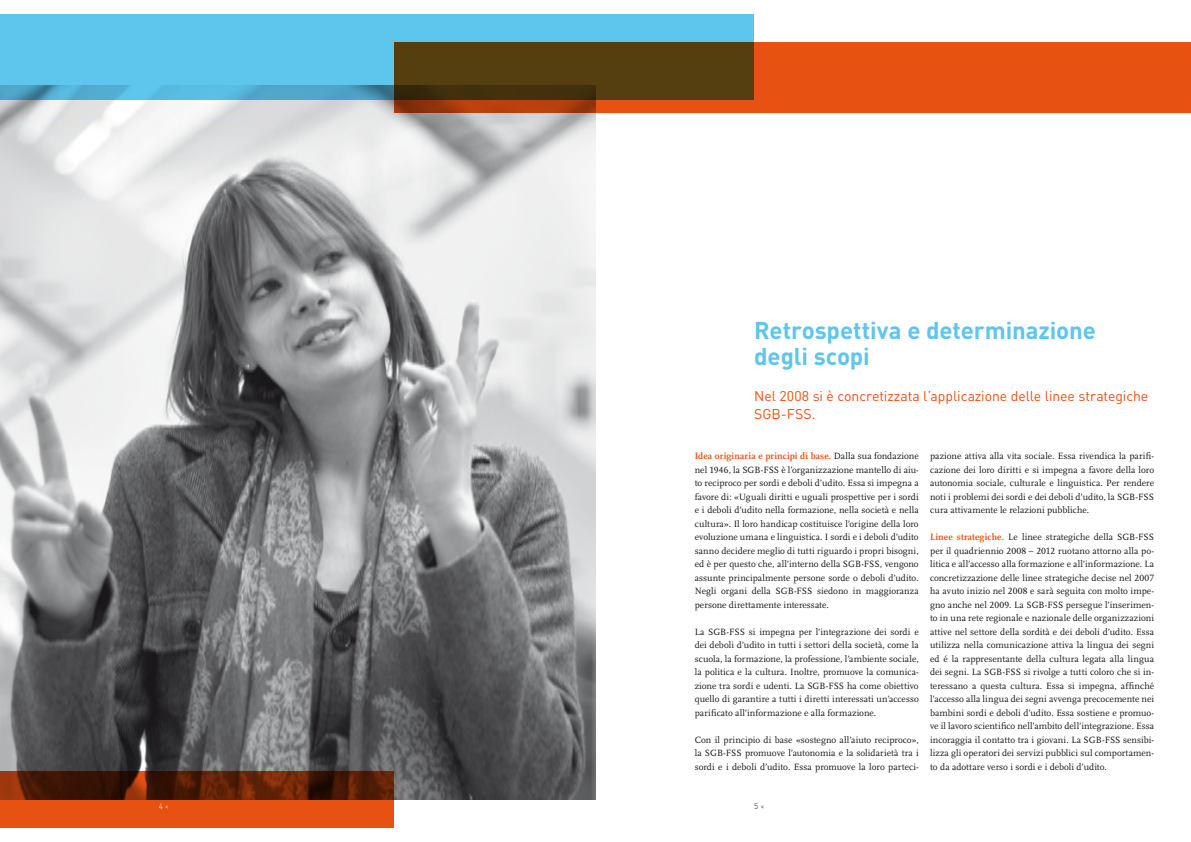
<style>
.page{position:relative;width:1191px;height:842px;background:#fff}
.page>*{position:absolute;margin:0;border:0;box-sizing:border-box;transform-origin:0 0}
.t1{font:700 24px/26px "DIN";letter-spacing:-.005em;color:#5ec5ed}
.t2{font:14px/18px "DIN";letter-spacing:-.005em;color:#e75112}
.t3{font:9.5px/13.5px "Scala LF";color:#1a171b;text-align:justify}
.t4{font:300 8px "DIN";color:#1a171b}
.t5{font:300 8px "DIN";color:#fff}
.s1{font-weight:700;color:#e75112}
</style>
<div class="page">
<img style="left:0;top:99px;width:595px;height:700px">
<div style="left:0;top:14px;width:754px;height:85px;background:#5ec5ed"></div>
<svg style="left:0;top:771px;width:394px;height:57px;background:#9c360c"></svg>
<svg style="left:394px;top:43px;width:797px;height:70px;background:#ad4810"></svg>
<svg style="left:159px;top:804px;width:4px;height:5px"></svg>
<p class="t5" style="left:165px;top:802px;width:6px">&lt;</p>
<h1 class="t1" style="left:754px;top:316px;width:343px">Retrospettiva e determinazione degli scopi</h1>
<h2 class="t2" style="left:754px;top:387px;width:395px">Nel 2008 si è concretizzata l’applicazione delle linee strategiche<br>SGB-FSS.</h2>
<p class="t3" style="left:930px;top:450px;width:225px">pazione attiva alla vita sociale. Essa rivendica la parifi&shy;cazione dei loro diritti e si impegna a favore della loro autonomia sociale, culturale e linguistica. Per rendere noti i problemi dei sordi e dei deboli d’udito, la SGB-FSS cura attivamente le relazioni pubbliche.</p>
<p class="t3" style="left:930px;top:531px;width:225px"><span class="s1">Linee strategiche.</span> Le linee strategiche della SGB-FSS per il quadriennio 2008 – 2012 ruotano attorno alla po&shy;litica e all’accesso alla formazione e all’informazione. La concretizzazione delle linee strategiche decise nel 2007 ha avuto inizio nel 2008 e sarà seguita con molto impe&shy;gno anche nel 2009. La SGB-FSS persegue l’inserimen&shy;to in una rete regionale e nazionale delle organizzazioni attive nel settore della sordità e dei deboli d’udito. Essa utilizza nella comunicazione attiva la lingua dei segni ed é la rappresentante della cultura legata alla lingua dei segni. La SGB-FSS si rivolge a tutti coloro che si in&shy;teressano a questa cultura. Essa si impegna, affinché l’accesso alla lingua dei segni avvenga precocemente nei bambini sordi e deboli d’udito. Essa sostiene e promuo&shy;ve il lavoro scientifico nell’ambito dell’integrazione. Essa incoraggia il contatto tra i giovani. La SGB-FSS sensibi&shy;lizza gli operatori dei servizi pubblici sul comportamen&shy;to da adottare verso i sordi e i deboli d’udito.</p>
<p class="t3" style="left:694px;top:450px;width:225px"><span class="s1">Idea originaria e principi di base.</span> Dalla sua fondazione nel 1946, la SGB-FSS è l’organizzazione mantello di aiu&shy;to reciproco per sordi e deboli d’udito. Essa si impegna a favore di: «Uguali diritti e uguali prospettive per i sordi e i deboli d’udito nella formazione, nella società e nella cultura». Il loro handicap costituisce l’origine della loro evoluzione umana e linguistica. I sordi e i deboli d’udito sanno decidere meglio di tutti riguardo i propri bisogni, ed è per questo che, all’interno della SGB-FSS, vengono assunte principalmente persone sorde o deboli d’udito.<br>Negli organi della SGB-FSS siedono in maggioranza persone direttamente interessate.</p>
<p class="t3" style="left:694px;top:625px;width:225px">La SGB-FSS si impegna per l’integrazione dei sordi e dei deboli d’udito in tutti i settori della società, come la scuola, la formazione, la professione, l’ambiente sociale, la politica e la cultura. Inoltre, promuove la comunica&shy;zione tra sordi e udenti. La SGB-FSS ha come obiettivo quello di garantire a tutti i diretti interessati un’accesso parificato all’informazione e alla formazione.</p>
<p class="t3" style="left:694px;top:733px;width:225px">Con il principio di base «sostegno all’aiuto reciproco», la SGB-FSS promuove l’autonomia e la solidarietà tra i sordi e i deboli d’udito. Essa promuove la loro parteci-</p>
<p class="t4" style="left:760px;top:802px;width:6px">&lt;</p>
</div>
